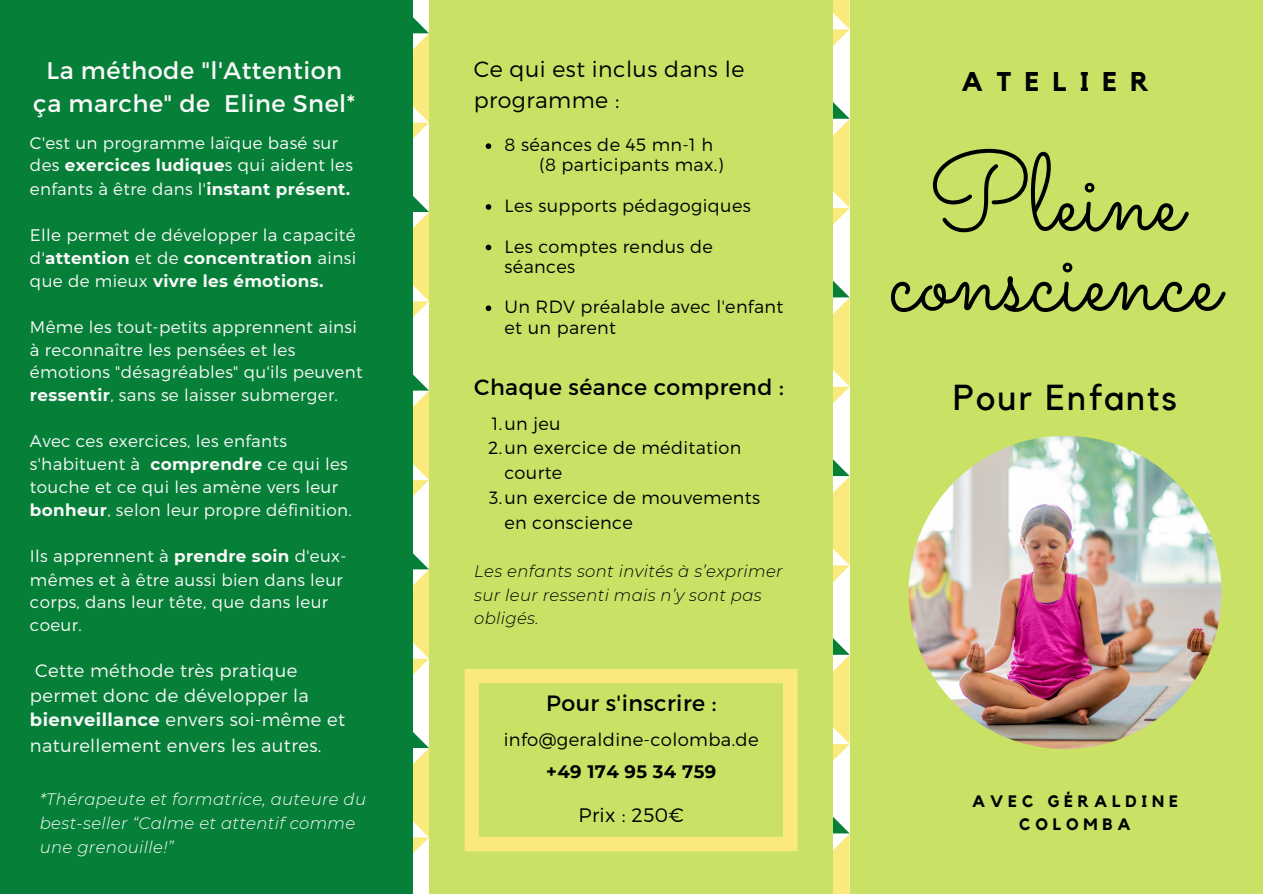
<style>
.page{position:relative;width:1263px;height:894px;background:#fff}
.page>*{position:absolute;margin:0;border:0;box-sizing:border-box;transform-origin:0 0}
.t1{font:108.9px/79.8px "Sacramento";color:#000;text-align:center}
.t2{font:36px "Kollektif";letter-spacing:.055em;color:#000}
.t3{font:700 27px "Kollektif";letter-spacing:.495em;color:#000}
.t4{font:24px/32.5px "Montserrat";letter-spacing:.02em;color:#f9f9f9;text-align:center}
.t5{font:22.05px "Montserrat";letter-spacing:.02em;color:#000}
.t6{font:300 22.05px/30.3px "Montserrat";letter-spacing:.02em;color:#000}
.t7{font:300 19.5px "Montserrat";letter-spacing:.02em;color:#000}
.t8{font:300 18px/25px "Montserrat";letter-spacing:.02em;color:#f9f9f9}
.t9{font:300 18px "Montserrat";letter-spacing:.02em;color:#000}
.t10{font:700 18px "Montserrat";letter-spacing:.02em;color:#000}
.t11{font:300 17.7px/20.2px "Montserrat";letter-spacing:.02em;color:#000}
.t12{font:300 16.8px/22.8px "Montserrat";letter-spacing:.02em;color:#f9f9f9}
.t13{font:italic 300 16.5px/23.5px "Montserrat";letter-spacing:.02em;color:#fff}
.t14{font:italic 300 16.5px/23.5px "Montserrat";letter-spacing:.02em;color:#000}
.t15{font:700 16.5px/22.5px "Kollektif";letter-spacing:.295em;color:#000;text-align:center}
.s1{font-weight:700}
</style>
<div class="page">
<div style="left:0;top:0;width:1263px;height:893px;background:#c9e265"></div>
<div style="left:0;top:0;width:420px;height:893px;background:#068038"></div>
<svg style="left:834px;top:0;width:15px;height:893px;background:#efefba"></svg>
<svg style="left:413px;top:0;width:16px;height:893px;background:#f1efba"></svg>
<img style="left:909px;top:435px;width:313px;height:313px;border-radius:50%">
<svg style="left:486px;top:143px;width:5px;height:6px"></svg>
<svg style="left:486px;top:204px;width:5px;height:6px"></svg>
<svg style="left:486px;top:244px;width:5px;height:6px"></svg>
<svg style="left:486px;top:305px;width:5px;height:6px"></svg>
<svg style="left:465px;top:669px;width:332px;height:182px"></svg>
<h3 class="t4" style="left:33px;top:53px;width:323px">La méthode "l'Attention ça marche" de Eline Snel*</h3>
<p class="t12" style="left:30px;top:130px;width:325px">C'est un programme laïque basé sur des <span class="s1">exercices ludique</span>s qui aident les enfants à être dans l'<span class="s1">instant présent.</span></p>
<p class="t12" style="left:30px;top:223px;width:328px;text-align:justify">Elle permet de développer la capacité d'<span class="s1">attention</span> et de <span class="s1">concentration</span> ainsi que de mieux <span class="s1">vivre les émotions.</span></p>
<p class="t12" style="left:30px;top:315px;width:334px">Même les tout-petits apprennent ainsi à reconnaître les pensées et les émotions "désagréables" qu'ils peuvent <span class="s1">ressentir</span>, sans se laisser submerger.</p>
<p class="t12" style="left:30px;top:429px;width:323px">Avec ces exercices, les enfants s'habituent à <span class="s1">comprendre</span> ce qui les touche et ce qui les amène vers leur <span class="s1">bonheur</span>, selon leur propre définition.</p>
<p class="t12" style="left:30px;top:543px;width:318px">Ils apprennent à <span class="s1">prendre soin</span> d'eux&shy;mêmes et à être aussi bien dans leur corps, dans leur tête, que dans leur coeur.</p>
<p class="t8" style="left:30px;top:656px;width:317px">Cette méthode très pratique permet donc de développer la <span class="s1">bienveillance</span> envers soi-même et naturellement envers les autres.</p>
<p class="t13" style="left:40px;top:787px;width:328px">*Thérapeute et formatrice, auteure du best-seller “Calme et attentif comme une grenouille!”</p>
<h3 class="t6" style="left:474px;top:53px;width:272px">Ce qui est inclus dans le programme :</h3>
<p class="t11" style="left:504px;top:134px;width:210px">8 séances de 45 mn-1 h</p>
<p class="t11" style="left:539px;top:154px;width:185px">(8 participants max.)</p>
<p class="t11" style="left:504px;top:195px;width:248px">Les supports pédagogiques</p>
<p class="t11" style="left:504px;top:235px;width:210px">Les comptes rendus de séances</p>
<p class="t11" style="left:504px;top:296px;width:280px">Un RDV préalable avec l'enfant et un parent</p>
<h3 class="t5" style="left:474px;top:372px;width:311px">Chaque séance comprend :</h3>
<p class="t11" style="left:492px;top:412px;width:70px">1.un jeu</p>
<p class="t11" style="left:488px;top:437px;width:255px">2.un exercice de méditation</p>
<p class="t11" style="left:504px;top:461px;width:59px">courte</p>
<p class="t11" style="left:489px;top:486px;width:273px">3.un exercice de mouvements</p>
<p class="t11" style="left:504px;top:511px;width:130px">en conscience</p>
<p class="t14" style="left:474px;top:559px;width:310px">Les enfants sont invités à s’exprimer sur leur ressenti mais n’y sont pas obligés.</p>
<h3 class="t5" style="left:546px;top:688px;width:172px">Pour s'inscrire :</h3>
<p class="t9" style="left:504px;top:728px;width:257px">info@geraldine-colomba.de</p>
<p class="t10" style="left:546px;top:760px;width:171px">+49 174 95 34 759</p>
<p class="t7" style="left:579px;top:801px;width:107px">Prix : 250€</p>
<h3 class="t3" style="left:961px;top:69px;width:189px">ATELIER</h3>
<h1 class="t1" style="left:889px;top:152px;width:332px">Pleine conscience</h1>
<h2 class="t2" style="left:953px;top:380px;width:225px">Pour Enfants</h2>
<p class="t15" style="left:972px;top:790px;width:207px">AVEC GÉRALDINE<br>COLOMBA</p>
</div>
